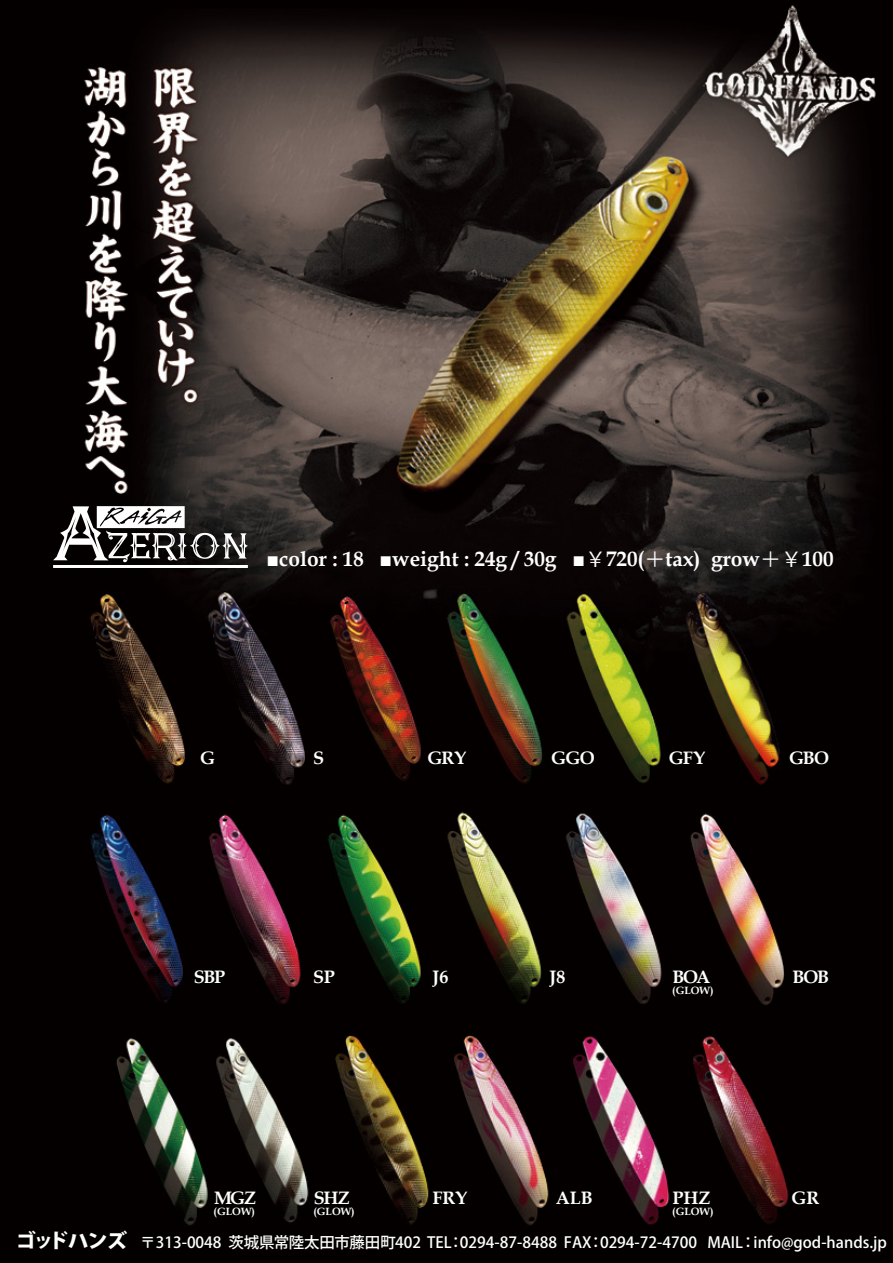
<style>
.page{position:relative;width:893px;height:1263px;background:#fff}
.page>*{position:absolute;margin:0;border:0;box-sizing:border-box;transform-origin:0 0}
.t1{font:700 21px "Book Antiqua";color:#fff}
.t2{font:700 18px "Book Antiqua";letter-spacing:-.04em;color:#fff}
.t3{font:500 15.3px "Koz Go Pro";color:#fff}
.t4{font:700 10.5px "Book Antiqua";color:#fff}
.s1{font-family:"Koz Go Pro";font-weight:400}
.s2{font-weight:800;font-size:19.95px}
</style>
<div class="page">
<img style="left:0;top:0;width:893px;height:1263px">
<svg style="left:53px;top:506px;width:195px;height:56px"></svg>
<hr style="left:53px;top:565px;width:195px;height:3px;background:#fff">
<h1 class="t1" style="left:267px;top:545px;width:568px">■color : 18 ■weight : 24g / 30g ■<span class="s1">￥</span>720(<span class="s1">＋</span>tax) grow<span class="s1">＋￥</span>100</h1>
<p class="t2" style="left:200px;top:746px;width:16px">G</p>
<p class="t2" style="left:313px;top:746px;width:12px">S</p>
<p class="t2" style="left:428px;top:746px;width:40px">GRY</p>
<p class="t2" style="left:551px;top:746px;width:45px">GGO</p>
<p class="t2" style="left:669px;top:746px;width:38px">GFY</p>
<p class="t2" style="left:789px;top:746px;width:42px">GBO</p>
<p class="t2" style="left:194px;top:965px;width:33px">SBP</p>
<p class="t2" style="left:313px;top:965px;width:23px">SP</p>
<p class="t2" style="left:433px;top:965px;width:18px">J6</p>
<p class="t2" style="left:550px;top:965px;width:18px">J8</p>
<p class="t2" style="left:672px;top:965px;width:39px">BOA</p>
<p class="t2" style="left:793px;top:965px;width:38px">BOB</p>
<p class="t4" style="left:672px;top:983px;width:43px">(GLOW)</p>
<p class="t2" style="left:214px;top:1185px;width:44px">MGZ</p>
<p class="t2" style="left:314px;top:1185px;width:37px">SHZ</p>
<p class="t2" style="left:433px;top:1185px;width:37px">FRY</p>
<p class="t2" style="left:556px;top:1185px;width:39px">ALB</p>
<p class="t2" style="left:672px;top:1185px;width:39px">PHZ</p>
<p class="t2" style="left:792px;top:1185px;width:29px">GR</p>
<p class="t4" style="left:214px;top:1204px;width:43px">(GLOW)</p>
<p class="t4" style="left:313px;top:1204px;width:43px">(GLOW)</p>
<p class="t4" style="left:672px;top:1204px;width:43px">(GLOW)</p>
<p class="t3" style="left:16px;top:1233px;width:873px"><span class="s2">ゴッドハンズ</span> 〒313-0048 茨城県常陸太田市藤田町40　TEL：0294-87-8488 FAX：0294-72-4700　MAIL：info@god-hands.jp</p>
<p class="t3" style="left:413px;top:1233px;width:10px">2</p>
</div>
